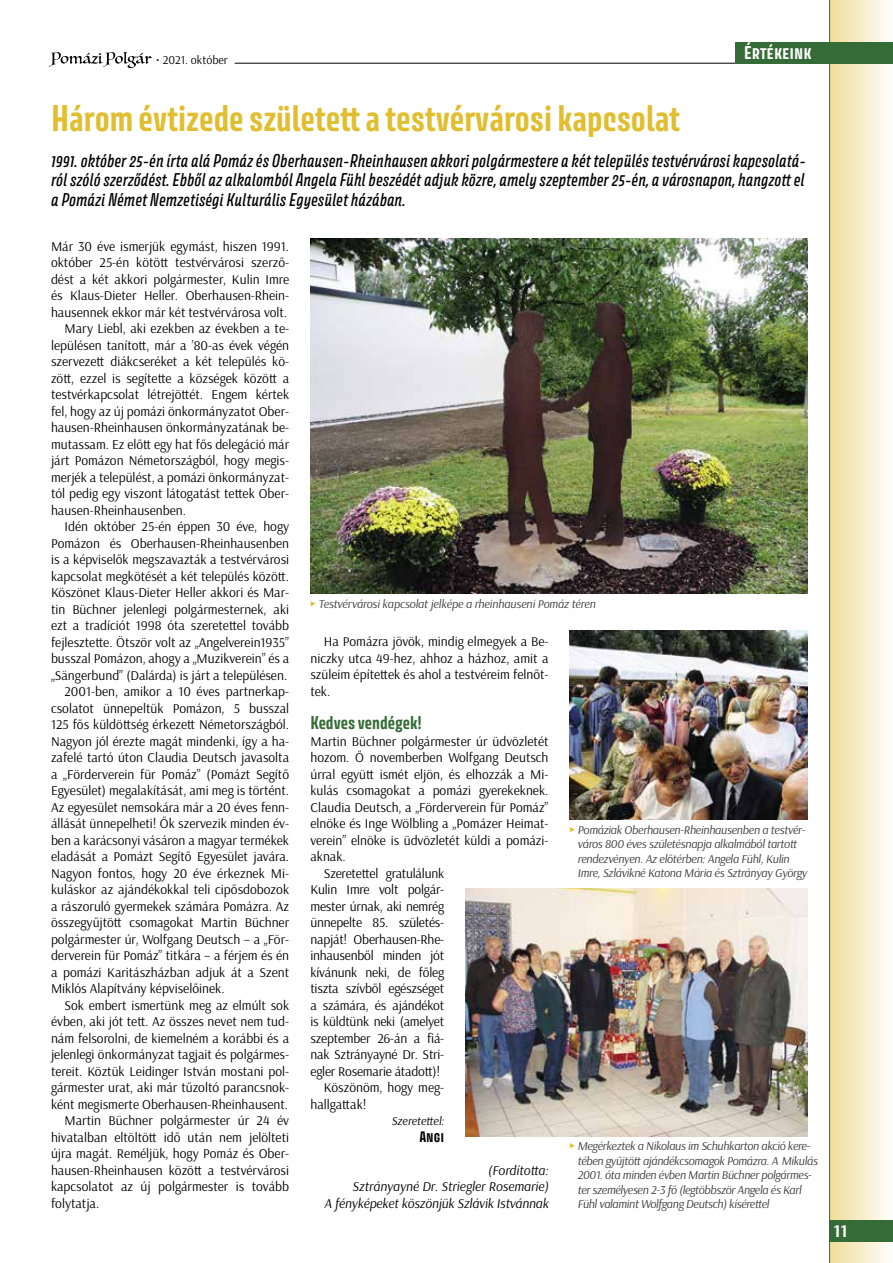
<style>
.page{position:relative;width:893px;height:1263px;background:#fff}
.page>*{position:absolute;margin:0;border:0;box-sizing:border-box;transform-origin:0 0}
.t1{font:700 33px "Avory I Latn";color:#e1be2f}
.t2{font:700 18px "Arsenal";color:#fff}
.t3{font:16.5px/19.5px "Avory I Latn Me It";color:#000;text-align:justify}
.t4{font:700 16.5px "Avory I Latn";color:#356b36}
.t5{font:700 16.5px "Avory I Latn";color:#fff}
.t6{font:13.5px/16.5px "Arsenal";color:#000;text-align:justify}
.t7{font:italic 13.5px/16.5px "Arsenal";letter-spacing:-.01em;color:#000;text-align:right}
.t8{font:700 13.5px "Avory I Latn";color:#000}
.t9{font:italic 12px/14.4px "Arsenal";letter-spacing:-.025em;color:#393939}
.t10{font:12px "Arsenal";color:#000}
.t11{font:italic 12px "Arsenal";color:#000}
</style>
<div class="page">
<div style="left:830px;top:0;width:63px;height:1263px;background:linear-gradient(to right,#f1dd99,#fefefc)"></div>
<hr style="left:829px;top:0;width:1px;height:1263px;background:#356b36">
<div style="left:829px;top:1220px;width:64px;height:22px;background:#356b36"></div>
<hr style="left:235px;top:63px;width:502px;height:1px;background:#000">
<svg style="left:49px;top:52px;width:103px;height:16px"></svg>
<div style="left:736px;top:42px;width:157px;height:21px;background:#356b36"></div>
<img style="left:570px;top:630px;width:238px;height:190px">
<img style="left:465px;top:889px;width:343px;height:247px">
<img style="left:310px;top:238px;width:498px;height:356px">
<p class="t10" style="left:156px;top:52px;width:73px">• 2021. október</p>
<p class="t5" style="left:744px;top:42px;width:69px">Értékeink</p>
<h1 class="t1" style="left:51px;top:97px;width:631px">Három évtizede született a testvérvárosi kapcsolat</h1>
<p class="t3" style="left:51px;top:151px;width:756px">1991. október 25-én írta alá Pomáz és Oberhausen-Rheinhausen akkori polgármestere a két település testvérvárosi kapcsolatá&shy;ról szóló szerződést. Ebből az alkalomból Angela Fühl beszédét adjuk közre, amely szeptember 25-én, a városnapon, hangzott el a Pomázi Német Nemzetiségi Kulturális Egyesület házában.</p>
<p class="t6" style="left:51px;top:238px;width:240px">Már 30 éve ismerjük egymást, hiszen 1991.</p>
<p class="t6" style="left:51px;top:254px;width:240px">október 25-én kötött testvérvárosi szerző-</p>
<p class="t6" style="left:51px;top:271px;width:240px">dést a két akkori polgármester, Kulin Imre</p>
<p class="t6" style="left:51px;top:287px;width:240px">és Klaus-Dieter Heller. Oberhausen-Rhein-</p>
<p class="t6" style="left:51px;top:304px;width:238px">hausennek ekkor már két testvérvárosa volt.</p>
<p class="t6" style="left:65px;top:320px;width:226px">Mary Liebl, aki ezekben az években a te-</p>
<p class="t6" style="left:51px;top:337px;width:240px">lepülésen tanított, már a ’80-as évek végén</p>
<p class="t6" style="left:51px;top:353px;width:240px">szervezett diákcseréket a két település kö-</p>
<p class="t6" style="left:51px;top:370px;width:240px">zött, ezzel is segítette a községek között a</p>
<p class="t6" style="left:51px;top:386px;width:240px">testvérkapcsolat létrejöttét. Engem kértek</p>
<p class="t6" style="left:51px;top:403px;width:240px">fel, hogy az új pomázi önkormányzatot Ober-</p>
<p class="t6" style="left:51px;top:419px;width:240px">hausen-Rheinhausen önkormányzatának be-</p>
<p class="t6" style="left:51px;top:436px;width:240px">mutassam. Ez előtt egy hat fős delegáció már</p>
<p class="t6" style="left:51px;top:452px;width:240px">járt Pomázon Németországból, hogy megis-</p>
<p class="t6" style="left:51px;top:469px;width:240px">merjék a települést, a pomázi önkormányzat-</p>
<p class="t6" style="left:51px;top:485px;width:240px">tól pedig egy viszont látogatást tettek Ober-</p>
<p class="t6" style="left:51px;top:502px;width:137px">hausen-Rheinhausenben.</p>
<p class="t6" style="left:65px;top:518px;width:226px">Idén október 25-én éppen 30 éve, hogy</p>
<p class="t6" style="left:51px;top:535px;width:240px">Pomázon és Oberhausen-Rheinhausenben</p>
<p class="t6" style="left:51px;top:551px;width:240px">is a képviselők megszavazták a testvérvárosi</p>
<p class="t6" style="left:51px;top:568px;width:240px">kapcsolat megkötését a két település között.</p>
<p class="t6" style="left:51px;top:584px;width:240px">Köszönet Klaus-Dieter Heller akkori és Mar-</p>
<p class="t6" style="left:51px;top:601px;width:240px">tin Büchner jelenlegi polgármesternek, aki</p>
<p class="t6" style="left:51px;top:617px;width:240px">ezt a tradíciót 1998 óta szeretettel tovább</p>
<p class="t6" style="left:51px;top:634px;width:240px">fejlesztette. Ötször volt az „Angelverein1935”</p>
<p class="t6" style="left:51px;top:650px;width:240px">busszal Pomázon, ahogy a „Muzikverein” és a</p>
<p class="t6" style="left:51px;top:667px;width:238px">„Sängerbund” (Dalárda) is járt a településen.</p>
<p class="t6" style="left:65px;top:683px;width:226px">2001-ben, amikor a 10 éves partnerkap-</p>
<p class="t6" style="left:51px;top:700px;width:240px">csolatot ünnepeltük Pomázon, 5 busszal</p>
<p class="t6" style="left:51px;top:716px;width:240px">125 fős küldöttség érkezett Németországból.</p>
<p class="t6" style="left:51px;top:733px;width:240px">Nagyon jól érezte magát mindenki, így a ha-</p>
<p class="t6" style="left:51px;top:749px;width:240px">zafelé tartó úton Claudia Deutsch javasolta</p>
<p class="t6" style="left:51px;top:766px;width:240px">a „Förderverein für Pomáz” (Pomázt Segítő</p>
<p class="t6" style="left:51px;top:782px;width:240px">Egyesület) megalakítását, ami meg is történt.</p>
<p class="t6" style="left:51px;top:799px;width:240px">Az egyesület nemsokára már a 20 éves fenn-</p>
<p class="t6" style="left:51px;top:815px;width:240px">állását ünnepelheti! Ők szervezik minden év-</p>
<p class="t6" style="left:51px;top:832px;width:240px">ben a karácsonyi vásáron a magyar termékek</p>
<p class="t6" style="left:51px;top:848px;width:240px">eladását a Pomázt Segítő Egyesület javára.</p>
<p class="t6" style="left:51px;top:865px;width:240px">Nagyon fontos, hogy 20 éve érkeznek Mi-</p>
<p class="t6" style="left:51px;top:881px;width:240px">kuláskor az ajándékokkal teli cipősdobozok</p>
<p class="t6" style="left:51px;top:898px;width:240px">a rászoruló gyermekek számára Pomázra. Az</p>
<p class="t6" style="left:51px;top:914px;width:240px">összegyűjtött csomagokat Martin Büchner</p>
<p class="t6" style="left:51px;top:931px;width:240px">polgármester úr, Wolfgang Deutsch – a „För-</p>
<p class="t6" style="left:51px;top:947px;width:240px">derverein für Pomáz” titkára – a férjem és én</p>
<p class="t6" style="left:51px;top:964px;width:240px">a pomázi Karitászházban adjuk át a Szent</p>
<p class="t6" style="left:51px;top:980px;width:175px">Miklós Alapítvány képviselőinek.</p>
<p class="t6" style="left:65px;top:997px;width:226px">Sok embert ismertünk meg az elmúlt sok</p>
<p class="t6" style="left:51px;top:1013px;width:240px">évben, aki jót tett. Az összes nevet nem tud-</p>
<p class="t6" style="left:51px;top:1030px;width:240px">nám felsorolni, de kiemelném a korábbi és a</p>
<p class="t6" style="left:51px;top:1046px;width:240px">jelenlegi önkormányzat tagjait és polgármes-</p>
<p class="t6" style="left:51px;top:1063px;width:240px">tereit. Köztük Leidinger István mostani pol-</p>
<p class="t6" style="left:51px;top:1079px;width:240px">gármester urat, aki már tűzoltó parancsnok-</p>
<p class="t6" style="left:51px;top:1096px;width:239px">ként megismerte Oberhausen-Rheinhausent.</p>
<p class="t6" style="left:65px;top:1112px;width:226px">Martin Büchner polgármester úr 24 év</p>
<p class="t6" style="left:51px;top:1129px;width:240px">hivatalban eltöltött idő után nem jelölteti</p>
<p class="t6" style="left:51px;top:1145px;width:240px">újra magát. Reméljük, hogy Pomáz és Ober-</p>
<p class="t6" style="left:51px;top:1162px;width:240px">hausen-Rheinhausen között a testvérvárosi</p>
<p class="t6" style="left:51px;top:1178px;width:240px">kapcsolatot az új polgármester is tovább</p>
<p class="t6" style="left:51px;top:1195px;width:50px">folytatja.</p>
<p class="t9" style="left:319px;top:597px;width:279px">Testvérvárosi kapcsolat jelképe a rheinhauseni Pomáz téren</p>
<p class="t6" style="left:310px;top:634px;width:240px;text-indent:14px">Ha Pomázra jövök, mindig elmegyek a Be&shy;niczky utca 49-hez, ahhoz a házhoz, amit a szüleim építettek és ahol a testvéreim felnőt&shy;tek.</p>
<p class="t4" style="left:310px;top:712px;width:113px">Kedves vendégek!</p>
<p class="t6" style="left:310px;top:733px;width:240px">Martin Büchner polgármester úr üdvözletét</p>
<p class="t6" style="left:310px;top:749px;width:240px">hozom. Ő novemberben Wolfgang Deutsch</p>
<p class="t6" style="left:310px;top:766px;width:240px">úrral együtt ismét eljön, és elhozzák a Mi-</p>
<p class="t6" style="left:310px;top:782px;width:240px">kulás csomagokat a pomázi gyerekeknek.</p>
<p class="t6" style="left:310px;top:799px;width:240px">Claudia Deutsch, a „Förderverein für Pomáz”</p>
<p class="t6" style="left:310px;top:815px;width:240px">elnöke és Inge Wölbling a „Pomázer Heimat-</p>
<p class="t6" style="left:310px;top:832px;width:240px">verein” elnöke is üdvözletét küldi a pomázi-</p>
<p class="t6" style="left:310px;top:848px;width:37px">aknak.</p>
<p class="t6" style="left:324px;top:865px;width:122px">Szeretettel gratulálunk</p>
<p class="t6" style="left:310px;top:881px;width:135px">Kulin Imre volt polgár-</p>
<p class="t6" style="left:310px;top:898px;width:135px">mester úrnak, aki nemrég</p>
<p class="t6" style="left:310px;top:914px;width:135px">ünnepelte 85. születés-</p>
<p class="t6" style="left:310px;top:931px;width:135px">napját! Oberhausen-Rhe-</p>
<p class="t6" style="left:310px;top:947px;width:135px">inhausenből minden jót</p>
<p class="t6" style="left:310px;top:964px;width:135px">kívánunk neki, de főleg</p>
<p class="t6" style="left:310px;top:980px;width:135px">tiszta szívből egészséget</p>
<p class="t6" style="left:310px;top:997px;width:135px">a számára, és ajándékot</p>
<p class="t6" style="left:310px;top:1013px;width:135px">is küldtünk neki (amelyet</p>
<p class="t6" style="left:310px;top:1030px;width:135px">szeptember 26-án a fiá-</p>
<p class="t6" style="left:310px;top:1046px;width:135px">nak Sztrányayné Dr. Stri-</p>
<p class="t6" style="left:310px;top:1063px;width:131px">egler Rosemarie átadott)!</p>
<p class="t6" style="left:324px;top:1079px;width:122px">Köszönöm, hogy meg-</p>
<p class="t6" style="left:310px;top:1096px;width:58px">hallgattak!</p>
<p class="t11" style="left:391px;top:1114px;width:54px">Szeretettel:</p>
<p class="t8" style="left:419px;top:1128px;width:26px">Angi</p>
<p class="t7" style="left:324px;top:1162px;width:226px">(Fordította:<br>Sztrányayné Dr. Striegler Rosemarie)<br>A fényképeket köszönjük Szlávik Istvánnak</p>
<p class="t9" style="left:577px;top:823px;width:231px">Pomáziak Oberhausen-Rheinhausenben a testvér&shy;város 800 éves születésnapja alkalmából tartott rendezvényen. Az előtérben: Angela Fühl, Kulin Imre, Szlávikné Katona Mária és Sztrányay György</p>
<p class="t9" style="left:577px;top:1139px;width:242px">Megérkeztek a Nikolaus im Schuhkarton akció kere&shy;tében gyűjtött ajándékcsomagok Pomázra. A Mikulás 2001. óta minden évben Martin Büchner polgármes&shy;ter személyesen 2-3 fő (legtöbbször Angela és Karl Fühl valamint Wolfgang Deutsch) kísérettel</p>
<h2 class="t2" style="left:833px;top:1220px;width:16px">11</h2>
</div>
